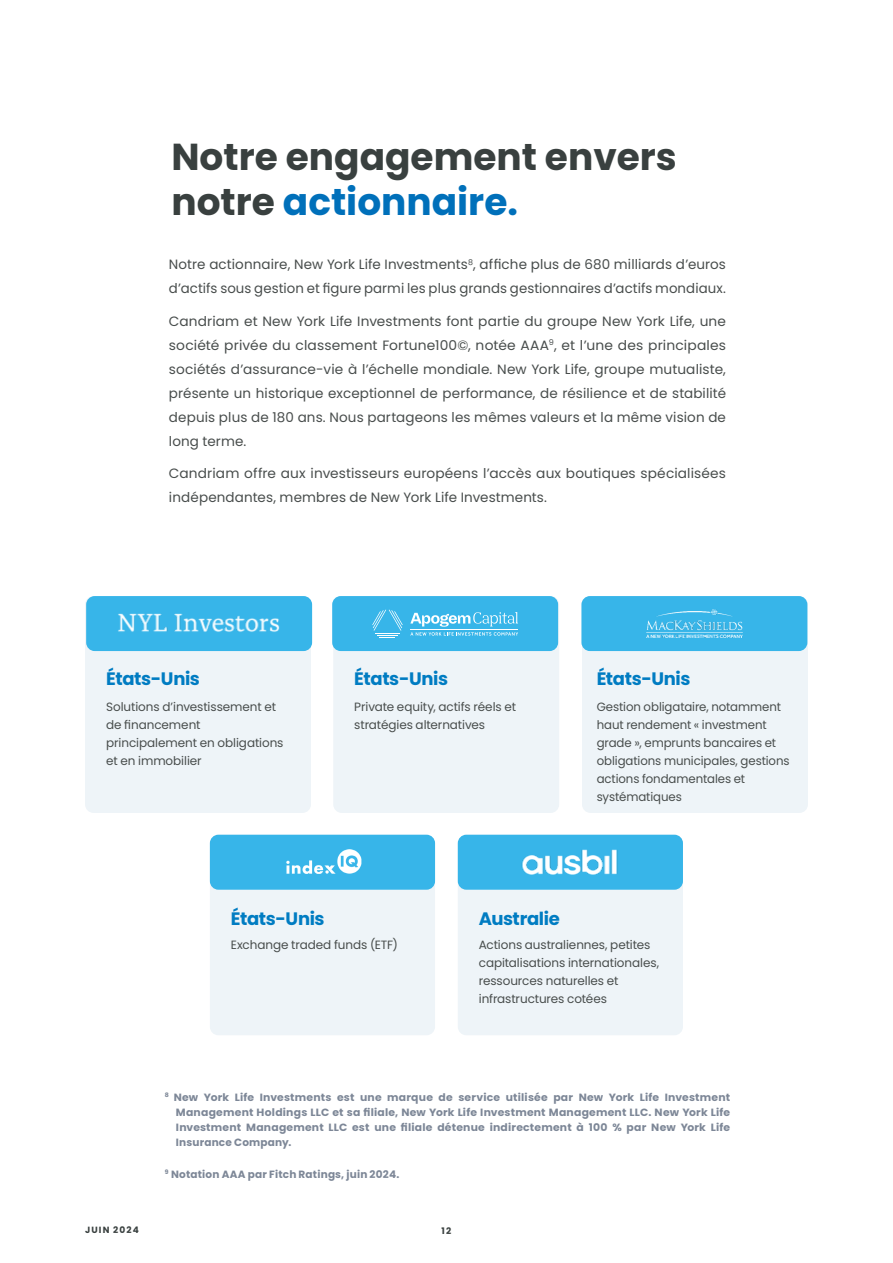
<style>
.page{position:relative;width:893px;height:1263px;background:#fff}
.page>*{position:absolute;margin:0;border:0;box-sizing:border-box;transform-origin:0 0}
.t1{font:700 37.5px/45px "Poppins";color:#39403f}
.t2{font:700 18px "Poppins";letter-spacing:-.02em;color:#007cc2}
.t3{font:13.5px/24px "Poppins";letter-spacing:.01em;color:#484d4c}
.t4{font:12px/18px "Poppins";letter-spacing:-.005em;color:#484d4c}
.t5{font:700 10.5px/15px "Poppins";letter-spacing:.02em;color:#7d8797;text-align:justify}
.t6{font:700 9px "Poppins";letter-spacing:.13em;color:#39403f}
.s1{color:#0070ba}
</style>
<div class="page">
<div style="left:333px;top:596px;width:226px;height:217px;background:#eef4f8;border-radius:9px"></div>
<div style="left:332px;top:596px;width:226px;height:55px;background:#37b5e9;border-radius:9px"></div>
<div style="left:85px;top:596px;width:226px;height:217px;background:#eef4f8;border-radius:9px"></div>
<div style="left:210px;top:835px;width:225px;height:200px;background:#eef4f8;border-radius:9px"></div>
<div style="left:582px;top:596px;width:226px;height:217px;background:#eef4f8;border-radius:9px"></div>
<div style="left:458px;top:835px;width:225px;height:200px;background:#eef4f8;border-radius:9px"></div>
<svg style="left:372px;top:610px;width:31px;height:28px"></svg>
<svg style="left:410px;top:612px;width:108px;height:24px"></svg>
<div style="left:86px;top:596px;width:226px;height:55px;background:#37b5e9;border-radius:9px"></div>
<div style="left:210px;top:835px;width:225px;height:55px;background:#37b5e9;border-radius:9px"></div>
<div style="left:458px;top:835px;width:225px;height:55px;background:#37b5e9;border-radius:9px"></div>
<div style="left:581px;top:596px;width:226px;height:55px;background:#37b5e9;border-radius:9px"></div>
<img style="left:286px;top:849px;width:75px;height:25px">
<img style="left:521px;top:849px;width:97px;height:26px">
<img style="left:647px;top:609px;width:95px;height:29px">
<img style="left:118px;top:613px;width:161px;height:19px">
<h1 class="t1" style="left:171px;top:134px;width:507px">Notre engagement envers notre <span class="s1">actionnaire.</span></h1>
<p class="t3" style="left:169px;top:252px;width:559px">Notre actionnaire, New York Life Investments<sup>8</sup>, affiche plus de 680 milliards d’euros d’actifs sous gestion et figure parmi les plus grands gestionnaires d’actifs mondiaux.</p>
<p class="t3" style="left:169px;top:309px;width:559px;text-align:justify">Candriam et New York Life Investments font partie du groupe New York Life, une société privée du classement Fortune100©, notée AAA<sup>9</sup>, et l’une des principales sociétés d’assurance-vie à l’échelle mondiale. New York Life, groupe mutualiste, présente un historique exceptionnel de performance, de résilience et de stabilité depuis plus de 180 ans. Nous partageons les mêmes valeurs et la même vision de long terme.</p>
<p class="t3" style="left:169px;top:461px;width:559px">Candriam offre aux investisseurs européens l’accès aux boutiques spécialisées indépendantes, membres de New York Life Investments.</p>
<h2 class="t2" style="left:106px;top:668px;width:95px">États-Unis</h2>
<h2 class="t2" style="left:354px;top:668px;width:95px">États-Unis</h2>
<h2 class="t2" style="left:597px;top:668px;width:95px">États-Unis</h2>
<p class="t4" style="left:106px;top:697px;width:179px">Solutions d’investissement et de financement principalement en obligations et en immobilier</p>
<p class="t4" style="left:354px;top:697px;width:163px">Private equity, actifs réels et stratégies alternatives</p>
<p class="t4" style="left:597px;top:697px;width:194px">Gestion obligataire, notamment haut rendement « investment grade », emprunts bancaires et obligations municipales, gestions actions fondamentales et systématiques</p>
<h2 class="t2" style="left:231px;top:908px;width:95px">États-Unis</h2>
<h2 class="t2" style="left:479px;top:908px;width:82px">Australie</h2>
<p class="t4" style="left:231px;top:936px;width:168px">Exchange traded funds (ETF)</p>
<p class="t4" style="left:479px;top:936px;width:182px">Actions australiennes, petites capitalisations internationales, ressources naturelles et infrastructures cotées</p>
<p class="t5" style="left:176px;top:1090px;width:556px;text-indent:-11px"><sup>8</sup> New York Life Investments est une marque de service utilisée par New York Life Investment Management Holdings LLC et sa filiale, New York Life Investment Management LLC. New York Life Investment Management LLC est une filiale détenue indirectement à 100 % par New York Life Insurance Company.</p>
<p class="t5" style="left:165px;top:1167px;width:236px"><sup>9</sup> Notation AAA par Fitch Ratings, juin 2024.</p>
<p class="t6" style="left:85px;top:1224px;width:55px">JUIN 2024</p>
<p class="t6" style="left:442px;top:1225px;width:11px">12</p>
</div>
